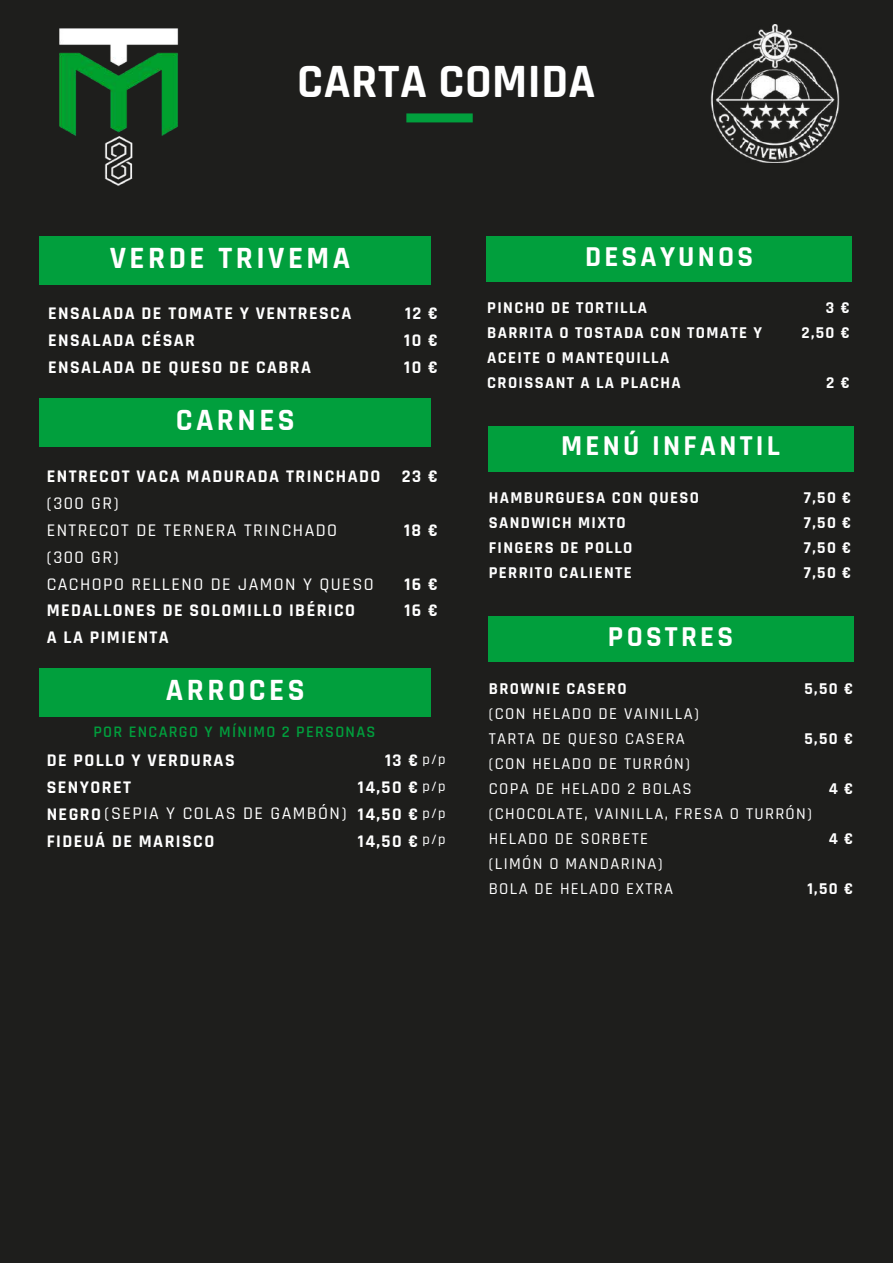
<style>
.page{position:relative;width:893px;height:1264px;background:#fff}
.page>*{position:absolute;margin:0;border:0;box-sizing:border-box;transform-origin:0 0}
.t1{font:700 48.45px "Rajdhani";letter-spacing:.01em;color:#fff}
.t2{font:700 31.35px "Rajdhani";letter-spacing:.11em;color:#fff}
.t3{font:700 29.1px "Rajdhani";letter-spacing:.11em;color:#fff}
.t4{font:700 17.85px/26.8px "Rajdhani";letter-spacing:.08em;color:#fff}
.t5{font:500 17.85px/26.8px "Rajdhani";letter-spacing:.08em;color:#fff}
.t6{font:700 16.65px/25px "Rajdhani";letter-spacing:.08em;color:#fff}
.t7{font:500 16.65px/25px "Rajdhani";letter-spacing:.08em;color:#fff}
.t8{font:600 16.2px "Rajdhani";letter-spacing:.08em;color:#019f3d}
.t9{font:500 14.55px/26.5px "Rajdhani";color:#fff;text-align:justify}
.s1{font-weight:500}
</style>
<div class="page">
<div style="left:0;top:0;width:892px;height:1262px;background:#1e1e1c"></div>
<img style="left:59px;top:28px;width:120px;height:158px">
<img style="left:710px;top:24px;width:130px;height:139px">
<div style="left:406px;top:113px;width:66px;height:9px;background:#019f3d"></div>
<div style="left:39px;top:236px;width:392px;height:49px;background:#019f3d"></div>
<div style="left:39px;top:398px;width:392px;height:49px;background:#019f3d"></div>
<div style="left:39px;top:668px;width:392px;height:49px;background:#019f3d"></div>
<div style="left:486px;top:236px;width:365px;height:45px;background:#019f3d"></div>
<div style="left:488px;top:425px;width:365px;height:46px;background:#019f3d"></div>
<div style="left:488px;top:616px;width:365px;height:45px;background:#019f3d"></div>
<h1 class="t1" style="left:297px;top:52px;width:300px">CARTA COMIDA</h1>
<h2 class="t2" style="left:110px;top:238px;width:242px">VERDE TRIVEMA</h2>
<p class="t4" style="left:48px;top:300px;width:305px">ENSALADA DE TOMATE Y VENTRESCA<br>ENSALADA CÉSAR<br>ENSALADA DE QUESO DE CABRA</p>
<p class="t4" style="left:404px;top:301px;width:35px;text-align:justify">12 € 10 € 10 €</p>
<h2 class="t2" style="left:176px;top:401px;width:121px">CARNES</h2>
<p class="t4" style="left:47px;top:463px;width:335px">ENTRECOT VACA MADURADA TRINCHADO</p>
<p class="t5" style="left:47px;top:490px;width:328px">(300 GR)<br>ENTRECOT DE TERNERA TRINCHADO (300 GR)<br>CACHOPO RELLENO DE JAMON Y QUESO</p>
<p class="t4" style="left:47px;top:598px;width:310px">MEDALLONES DE SOLOMILLO IBÉRICO<br>A LA PIMIENTA</p>
<h2 class="t2" style="left:166px;top:671px;width:140px">ARROCES</h2>
<p class="t8" style="left:93px;top:722px;width:283px">POR ENCARGO Y MÍNIMO 2 PERSONAS</p>
<p class="t4" style="left:402px;top:463px;width:38px">23 €</p>
<p class="t4" style="left:404px;top:517px;width:35px">18 €</p>
<p class="t4" style="left:404px;top:571px;width:35px">16 €<br>16 €</p>
<p class="t4" style="left:47px;top:747px;width:301px">DE POLLO Y VERDURAS<br>SENYORET<br>NEGRO<span class="s1">(SEPIA Y COLAS DE GAMBÓN)<br></span>FIDEUÁ DE MARISCO</p>
<p class="t4" style="left:358px;top:747px;width:62px;text-align:justify;text-indent:27px">13 € 14,50 € 14,50 € 14,50 €</p>
<p class="t9" style="left:422px;top:747px;width:24px">p/p p/p p/p p/p</p>
<h3 class="t3" style="left:585px;top:238px;width:170px">DESAYUNOS</h3>
<p class="t6" style="left:487px;top:296px;width:276px">PINCHO DE TORTILLA<br>BARRITA O TOSTADA CON TOMATE Y<br>ACEITE O MANTEQUILLA<br>CROISSANT A LA PLACHA</p>
<p class="t6" style="left:801px;top:296px;width:50px;text-align:right">3 €<br>2,50 €</p>
<p class="t6" style="left:826px;top:371px;width:25px">2 €</p>
<h3 class="t3" style="left:561px;top:428px;width:220px">MENÚ INFANTIL</h3>
<p class="t6" style="left:488px;top:485px;width:212px">HAMBURGUESA CON QUESO<br>SANDWICH MIXTO<br>FINGERS DE POLLO<br>PERRITO CALIENTE</p>
<p class="t6" style="left:803px;top:486px;width:49px;text-align:justify">7,50 € 7,50 € 7,50 € 7,50 €</p>
<h3 class="t3" style="left:608px;top:618px;width:127px">POSTRES</h3>
<p class="t6" style="left:488px;top:676px;width:139px">BROWNIE CASERO</p>
<p class="t7" style="left:488px;top:701px;width:325px">(CON HELADO DE VAINILLA)<br>TARTA DE QUESO CASERA<br>(CON HELADO DE TURRÓN)<br>COPA DE HELADO 2 BOLAS<br>(CHOCOLATE, VAINILLA, FRESA O TURRÓN)<br>HELADO DE SORBETE<br>(LIMÓN O MANDARINA)<br>BOLA DE HELADO EXTRA</p>
<p class="t6" style="left:804px;top:676px;width:50px">5,50 €</p>
<p class="t6" style="left:804px;top:726px;width:50px">5,50 €</p>
<p class="t6" style="left:828px;top:776px;width:26px">4 €</p>
<p class="t6" style="left:828px;top:826px;width:26px">4 €</p>
<p class="t6" style="left:807px;top:876px;width:47px">1,50 €</p>
</div>
